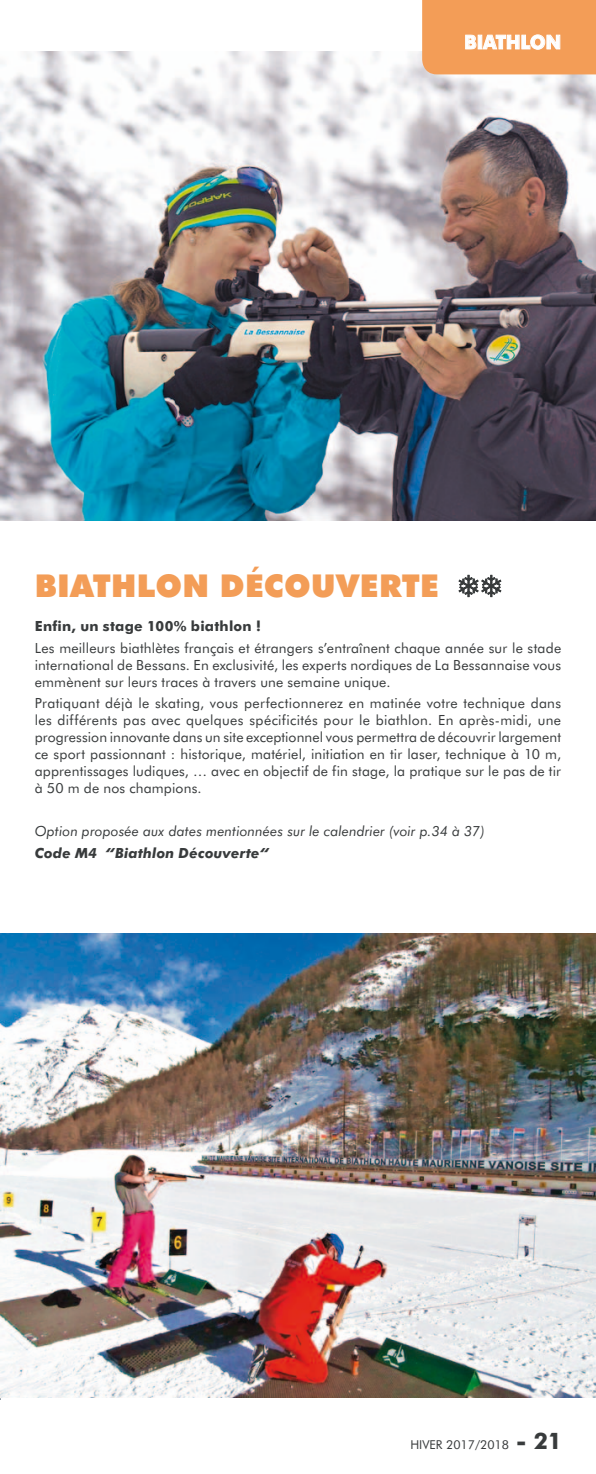
<style>
.page{position:relative;width:596px;height:1474px;background:#fff}
.page>*{position:absolute;margin:0;border:0;box-sizing:border-box;transform-origin:0 0}
.t1{font:900 31.5px "Futura BT";color:#f39d57}
.t2{font:700 19.25px "Futura BT";color:#fff;scale:.95 1}
.t3{font:14px/16.8px "Futura BT";letter-spacing:.015em;color:#383b3c;text-align:justify}
.t4{font:italic 14px "Futura BT";letter-spacing:.005em;color:#383b3c}
.t5{font:700 14px "Futura BT";letter-spacing:.015em;color:#383b3c}
.t6{font:italic 700 14px "Futura BT";letter-spacing:.01em;color:#383b3c}
.t7{font:12.25px "Futura BT";color:#383b3c}
.s1{font-weight:700;font-size:22.75px}
</style>
<div class="page">
<img style="left:0;top:52px;width:595px;height:468px">
<svg style="left:422px;top:0;width:173px;height:74px;background:#f3a05d"></svg>
<img style="left:0;top:933px;width:595px;height:464px">
<svg style="left:458px;top:575px;width:43px;height:22px"></svg>
<h2 class="t2" style="left:464px;top:30px;width:103px">BIATHLON</h2>
<h1 class="t1" style="left:35px;top:566px;width:23px">BIATHLON</h1>
<h1 class="t1" style="left:220px;top:566px;width:23px">DÉCOUVERTE</h1>
<p class="t5" style="left:35px;top:618px;width:227px">Enfin, un stage 100% biathlon !</p>
<p class="t3" style="left:35px;top:639px;width:527px">Les meilleurs biathlètes français et étrangers s’entraînent chaque année sur le stade international de Bessans. En exclusivité, les experts nordiques de La Bessannaise vous emmènent sur leurs traces à travers une semaine unique.</p>
<p class="t3" style="left:35px;top:695px;width:527px">Pratiquant déjà le skating, vous perfectionnerez en matinée votre technique dans les différents pas avec quelques spécificités pour le biathlon. En après-midi, une progression innovante dans un site exceptionnel vous permettra de découvrir largement ce sport passionnant : historique, matériel, initiation en tir laser, technique à 10 m, apprentissages ludiques, … avec en objectif de fin stage, la pratique sur le pas de tir à 50 m de nos champions.</p>
<p class="t4" style="left:35px;top:822px;width:451px">Option proposée aux dates mentionnées sur le calendrier (voir p.34 à 37)</p>
<p class="t6" style="left:35px;top:844px;width:235px">Code M4 “Biathlon Découverte“</p>
<p class="t7" style="left:410px;top:1437px;width:153px">HIVER 2017/2018 <span class="s1">- 21</span></p>
</div>
